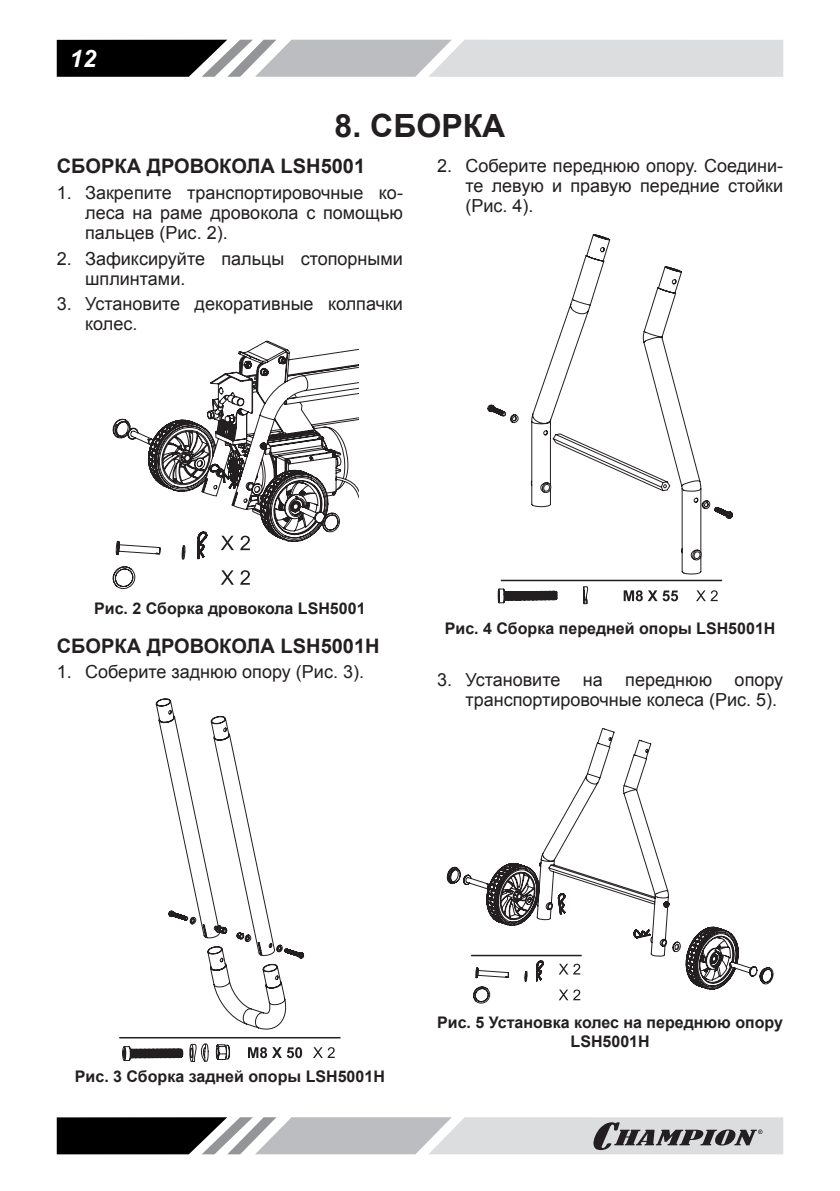
<style>
.page{position:relative;width:840px;height:1191px;background:#fff}
.page>*{position:absolute;margin:0;border:0;box-sizing:border-box;transform-origin:0 0}
.t1{font:700 32px "Arial";color:#231f20}
.t2{font:italic 700 24px "Arial";color:#fff}
.t3{font:700 20px "Arial";color:#231f20}
.t4{font:18px/20px "Arial";color:#231f20}
.t5{font:700 16px/19.2px "Arial";color:#231f20;text-align:center}
</style>
<div class="page">
<svg style="left:57px;top:40px;width:725px;height:37px;background:#a7a8a9"></svg>
<svg style="left:57px;top:1117px;width:725px;height:37px;background:#9c9c9e"></svg>
<svg style="left:112px;top:340px;width:246px;height:250px"></svg>
<svg style="left:155px;top:698px;width:149px;height:332px"></svg>
<svg style="left:248px;top:1047px;width:54px;height:11px"></svg>
<svg style="left:313px;top:1047px;width:21px;height:11px"></svg>
<svg style="left:122px;top:1043px;width:108px;height:20px"></svg>
<hr style="left:119px;top:1037px;width:221px;height:1px;background:#231f20">
<svg style="left:487px;top:234px;width:245px;height:341px"></svg>
<svg style="left:623px;top:590px;width:54px;height:11px"></svg>
<svg style="left:696px;top:590px;width:21px;height:11px"></svg>
<hr style="left:500px;top:580px;width:221px;height:1px;background:#231f20">
<svg style="left:497px;top:579px;width:90px;height:26px"></svg>
<svg style="left:446px;top:728px;width:327px;height:262px"></svg>
<svg style="left:558px;top:963px;width:22px;height:11px"></svg>
<svg style="left:558px;top:989px;width:22px;height:11px"></svg>
<svg style="left:468px;top:959px;width:79px;height:45px"></svg>
<hr style="left:471px;top:954px;width:110px;height:2px;background:#231f20">
<h2 class="t2" style="left:70px;top:42px;width:28px">12</h2>
<p class="t1" style="left:334px;top:104px;width:172px">8. СБОРКА</p>
<p class="t3" style="left:57px;top:153px;width:310px">СБОРКА ДРОВОКОЛА LSH5001</p>
<p class="t4" style="left:85px;top:183px;width:319px;text-align:justify;text-indent:-28px">1. Закрепите транспортировочные ко&shy;леса на раме дровокола с помощью пальцев (Рис. 2).</p>
<p class="t4" style="left:85px;top:249px;width:319px;text-indent:-28px">2. Зафиксируйте пальцы стопорными шплинтами.</p>
<p class="t4" style="left:85px;top:294px;width:319px;text-indent:-28px">3. Установите декоративные колпачки колес.</p>
<p class="t4" style="left:465px;top:156px;width:319px;text-align:justify;text-indent:-28px">2. Соберите переднюю опору. Соедини&shy;те левую и правую передние стойки (Рис. 4).</p>
<p class="t5" style="left:94px;top:599px;width:273px">Рис. 2 Сборка дровокола LSH5001</p>
<p class="t3" style="left:57px;top:632px;width:324px">СБОРКА ДРОВОКОЛА LSH5001H</p>
<p class="t4" style="left:57px;top:662px;width:308px">1. Соберите заднюю опору (Рис. 3).</p>
<p class="t5" style="left:444px;top:619px;width:332px">Рис. 4 Сборка передней опоры LSH5001H</p>
<p class="t4" style="left:465px;top:669px;width:319px;text-indent:-28px">3. Установите на переднюю опору транспортировочные колеса (Рис. 5).</p>
<p class="t5" style="left:75px;top:1067px;width:311px">Рис. 3 Сборка задней опоры LSH5001H</p>
<p class="t5" style="left:437px;top:1013px;width:347px">Рис. 5 Установка колес на переднюю опору<br>LSH5001H</p>
</div>
